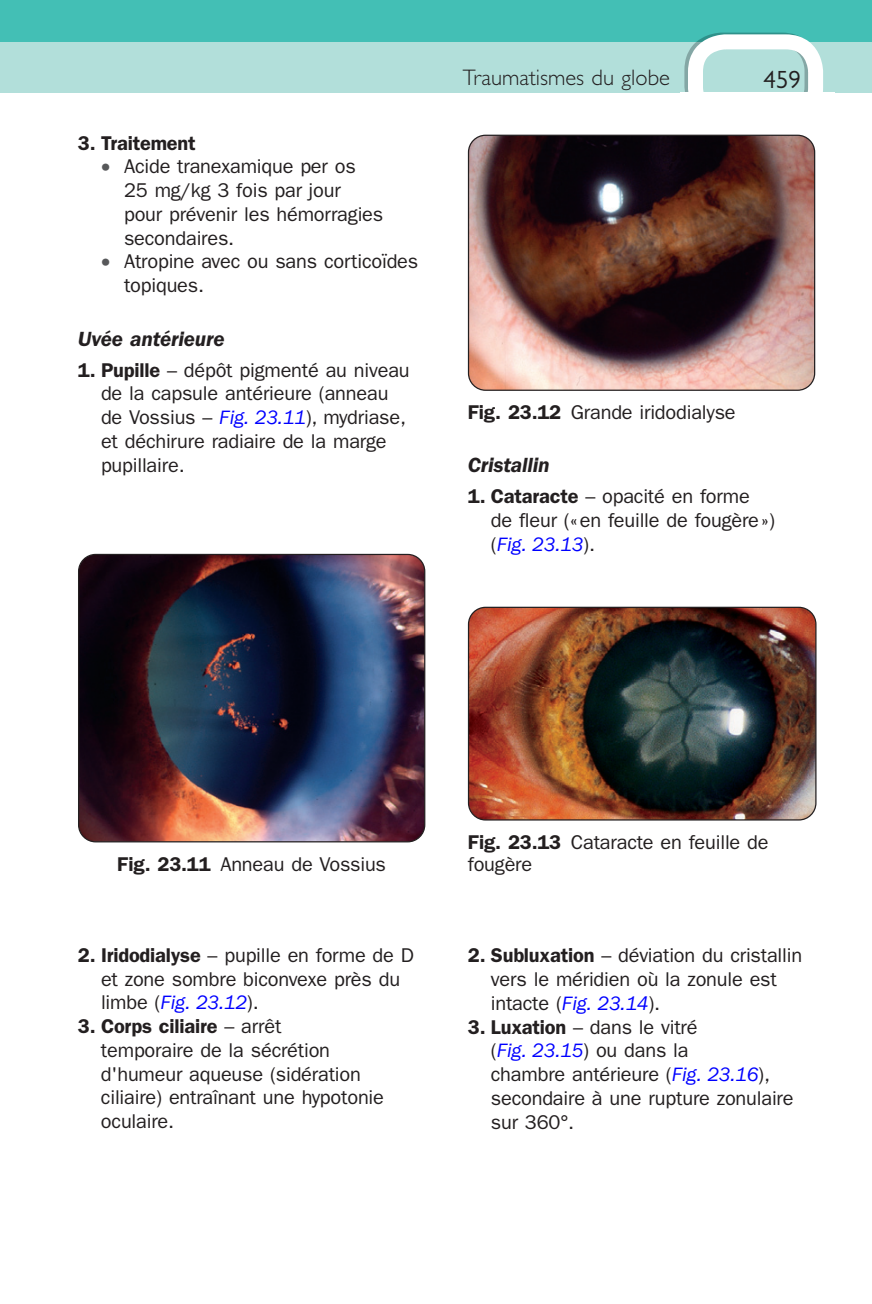
<style>
.page{position:relative;width:872px;height:1304px;background:#fff}
.page>*{position:absolute;margin:0;border:0;box-sizing:border-box;transform-origin:0 0}
.t1{font:25px "Gill Sans";color:#231f20}
.t2{font:300 22.5px "Gill Sans";color:#231f20}
.t3{font:italic 600 21.25px "Franklin Gothic";letter-spacing:-.01em;color:#231f20}
.t4{font:20px/23.8px "Franklin Gothic";letter-spacing:-.01em;color:#231f20}
.t5{font:600 20px "Franklin Gothic";letter-spacing:-.01em;color:#231f20}
.s1{color:#57585a}
.s2{font-weight:600}
.s3{font-style:italic;color:#00f}
</style>
<div class="page">
<div style="left:0;top:0;width:872px;height:92px;background:#43bfb5"></div>
<div style="left:0;top:42px;width:872px;height:50px;background:#b2dfda"></div>
<svg style="left:684px;top:33px;width:139px;height:59px"></svg>
<img style="left:79px;top:554px;width:346px;height:288px">
<div style="left:78px;top:554px;width:347px;height:288px;border:1px solid #231f20;border-radius:17px"></div>
<img style="left:468px;top:135px;width:346px;height:254px">
<div style="left:468px;top:135px;width:347px;height:256px;border:1px solid #231f20;border-radius:17px"></div>
<img style="left:468px;top:607px;width:348px;height:212px">
<div style="left:468px;top:607px;width:348px;height:214px;border:1px solid #231f20;border-radius:17px"></div>
<p class="t5" style="left:78px;top:131px;width:119px">3. Traitement</p>
<p class="t4" style="left:124px;top:155px;width:261px;text-indent:-23px"><span class="s1">•</span> Acide tranexamique per os<br>25 mg/kg 3 fois par jour pour prévenir les hémorragies secondaires.</p>
<p class="t4" style="left:124px;top:250px;width:296px;text-indent:-23px"><span class="s1">•</span> Atropine avec ou sans corticoïdes topiques.</p>
<p class="t3" style="left:78px;top:327px;width:148px">Uvée antérieure</p>
<p class="t4" style="left:101px;top:358px;width:310px;text-indent:-23px"><span class="s2">1. Pupille</span> – dépôt pigmenté au niveau de la capsule antérieure (anneau de Vossius – <span class="s3">Fig. 23.11</span> ), mydriase, et déchirure radiaire de la marge pupillaire.</p>
<p class="t2" style="left:463px;top:65px;width:209px">Traumatismes du globe</p>
<p class="t1" style="left:763px;top:65px;width:39px">459</p>
<p class="t4" style="left:468px;top:400px;width:269px"><span class="s2">Fig. 23.12</span> Grande iridodialyse</p>
<p class="t3" style="left:468px;top:453px;width:83px">Cristallin</p>
<p class="t4" style="left:491px;top:485px;width:285px;text-indent:-23px"><span class="s2">1. Cataracte</span> – opacité en forme de fleur (« en feuille de fougère ») ( <span class="s3">Fig. 23.13</span> ).</p>
<p class="t4" style="left:117px;top:852px;width:270px"><span class="s2">Fig. 23.11</span> Anneau de Vossius</p>
<p class="t4" style="left:101px;top:943px;width:314px;text-indent:-23px"><span class="s2">2. Iridodialyse</span> – pupille en forme de D et zone sombre biconvexe près du limbe ( <span class="s3">Fig. 23.12</span> ).</p>
<p class="t4" style="left:101px;top:1014px;width:284px;text-indent:-23px"><span class="s2">3. Corps ciliaire</span> – arrêt<br>temporaire de la sécrétion d'humeur aqueuse (sidération ciliaire) entraînant une hypotonie oculaire.</p>
<p class="t4" style="left:468px;top:831px;width:302px;line-height:22.5px"><span class="s2">Fig. 23.13</span> Cataracte en feuille de fougère</p>
<p class="t4" style="left:491px;top:944px;width:313px;text-indent:-23px"><span class="s2">2. Subluxation</span> – déviation du cristallin vers le méridien où la zonule est intacte ( <span class="s3">Fig. 23.14</span> ).</p>
<p class="t4" style="left:491px;top:1015px;width:304px;text-indent:-23px"><span class="s2">3. Luxation</span> – dans le vitré<br>( <span class="s3">Fig. 23.15</span> ) ou dans la<br>chambre antérieure ( <span class="s3">Fig. 23.16</span> ), secondaire à une rupture zonulaire sur 360°.</p>
</div>
